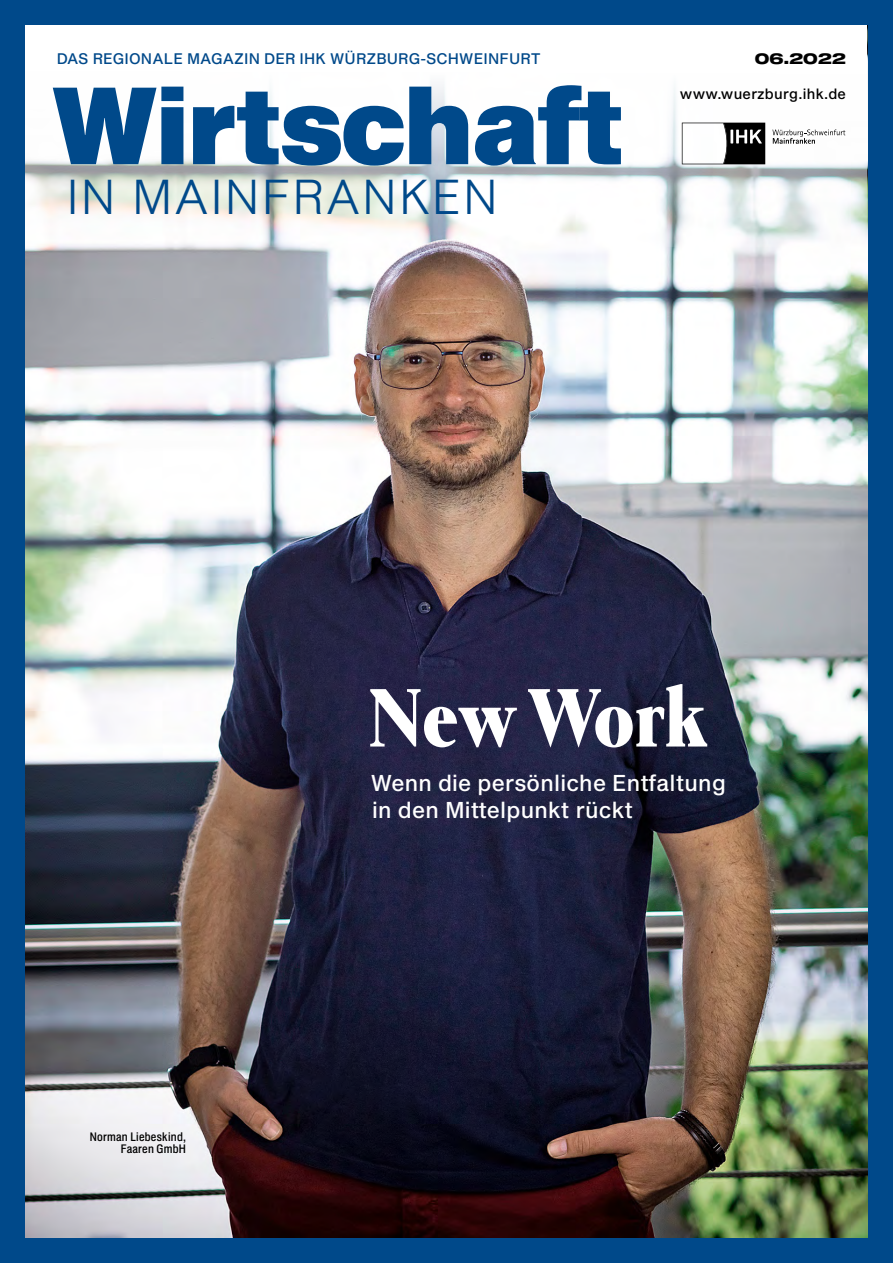
<style>
.page{position:relative;width:893px;height:1263px;background:#00498a}
.page>*{position:absolute;margin:0;border:0;box-sizing:border-box;transform-origin:0 0}
.t1{font:107.1px "Shapiro Pro 96 Super";letter-spacing:-.01em;color:#00498a}
.t2{font:800 88.2px "Frontis Condensed";color:#fff}
.t3{font:48px "Shapiro Pro 26 Super Fly";letter-spacing:.07em;color:#00498a}
.Dachzeile_Headline{font:22.5px/27px "Shapiro Pro 54 Middle";letter-spacing:.01em;color:#fff}
.Dachzeile_Headline-2{font:15px "Shapiro Pro 54 Middle";letter-spacing:.01em;color:#00498a}
.Dachzeile_Headline-3{font:800 15px "Shapiro Pro 78";letter-spacing:.005em;color:#000}
.t4{font:14.4px "Shapiro Pro 54 Middle";letter-spacing:.02em;color:#000}
.WiM_BU{font:12px/12.8px "Shapiro Pro 52 Middle";letter-spacing:.02em;color:#000;text-align:right}
</style>
<div class="page">
<img style="left:26px;top:247px;width:841px;height:990px">
<svg style="left:26px;top:26px;width:841px;height:221px;background:#f4f5f5"></svg>
<svg style="left:682px;top:123px;width:83px;height:41px;background:#919191"></svg>
<svg style="left:772px;top:129px;width:73px;height:15px"></svg>
<p class="Dachzeile_Headline-2" style="left:57px;top:48px;width:486px">DAS REGIONALE MAGAZIN DER IHK WÜRZBURG-SCHWEINFURT</p>
<p class="t1" style="left:52px;top:50px;width:572px">Wirtschaft</p>
<p class="t3" style="left:67px;top:163px;width:432px">IN MAINFRANKEN</p>
<p class="Dachzeile_Headline-3" style="left:755px;top:48px;width:93px">06.2022</p>
<p class="t4" style="left:680px;top:84px;width:168px">www.wuerzburg.ihk.de</p>
<p class="WiM_BU" style="left:90px;top:1130px;width:98px">Norman Liebeskind,<br>Faaren GmbH</p>
<p class="t2" style="left:368px;top:658px;width:340px">New Work</p>
<p class="Dachzeile_Headline" style="left:371px;top:770px;width:357px">Wenn die persönliche Entfaltung in den Mittelpunkt rückt</p>
</div>
